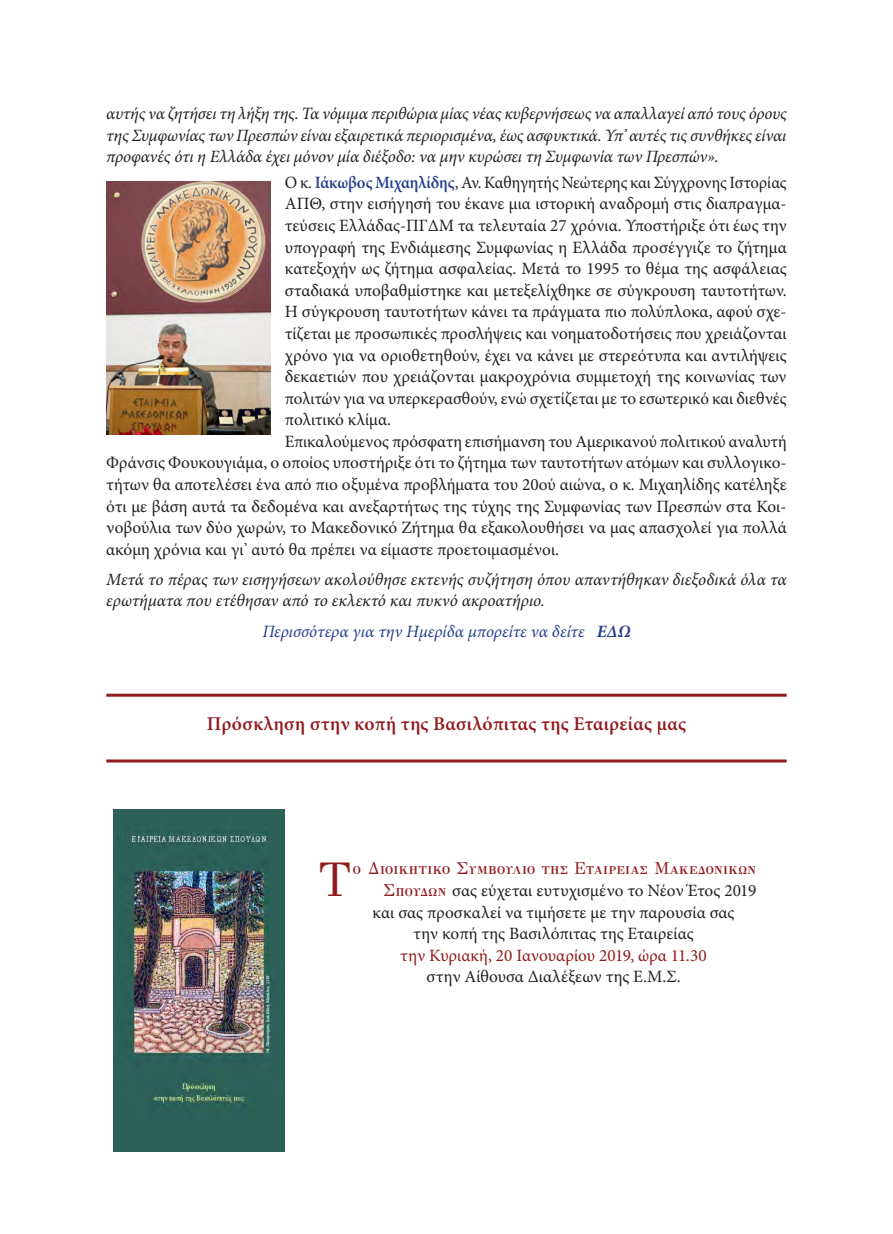
<style>
.page{position:relative;width:893px;height:1234px;background:#fff}
.page>*{position:absolute;margin:0;border:0;box-sizing:border-box;transform-origin:0 0}
.t1{font:48.6px "GFS Didot";color:#911a1d}
.t2{font:600 19.5px "Minion Pro";letter-spacing:.015em;color:#911a1d}
.t3{font:17.25px/21.6px "Minion Pro";color:#231f20;text-align:justify}
.t4{font:italic 17.25px/21.6px "Minion Pro";letter-spacing:-.005em;color:#231f20;text-align:justify}
.t5{font:17.25px/21.6px "GFS Didot";letter-spacing:.02em;color:#911a1d;text-align:right}
.t6{font:italic 17.25px "Minion Pro";color:#253f8e}
.t7{font:17.25px "Minion Pro";color:#911a1d}
.s1{font-weight:600;color:#253f8e}
.s2{font-weight:700}
.s3{font-family:"Minion Pro";color:#231f20}
</style>
<div class="page">
<hr style="left:106px;top:693px;width:681px;height:3px;background:#911a1d">
<hr style="left:106px;top:759px;width:681px;height:3px;background:#911a1d">
<img style="left:106px;top:181px;width:164px;height:253px">
<img style="left:114px;top:809px;width:170px;height:342px">
<p class="t4" style="left:106px;top:103px;width:682px">αυτής να ζητήσει τη λήξη της. Τα νόμιμα περιθώρια μίας νέας κυβερνήσεως να απαλλαγεί από τους όρους της Συμφωνίας των Πρεσπών είναι εξαιρετικά περιορισμένα, έως ασφυκτικά. Υπ’ αυτές τις συνθήκες είναι προφανές ότι η Ελλάδα έχει μόνον μία διέξοδο: να μην κυρώσει τη Συμφωνία των Πρεσπών».</p>
<p class="t3" style="left:285px;top:172px;width:503px">Ο κ. <span class="s1">Ιάκωβος Μιχαηλίδης</span>, Αν. Καθηγητής Νεώτερης και Σύγχρονης Ιστορίας ΑΠΘ, στην εισήγησή του έκανε μια ιστορική αναδρομή στις διαπραγμα&shy;τεύσεις Ελλάδας-ΠΓΔΜ τα τελευταία 27 χρόνια. Υποστήριξε ότι έως την υπογραφή της Ενδιάμεσης Συμφωνίας η Ελλάδα προσέγγιζε το ζήτημα κατεξοχήν ως ζήτημα ασφαλείας. Μετά το 1995 το θέμα της ασφάλειας σταδιακά υποβαθμίστηκε και μετεξελίχθηκε σε σύγκρουση ταυτοτήτων.<br>Η σύγκρουση ταυτοτήτων κάνει τα πράγματα πιο πολύπλοκα, αφού σχε&shy;τίζεται με προσωπικές προσλήψεις και νοηματοδοτήσεις που χρειάζονται χρόνο για να οριοθετηθούν, έχει να κάνει με στερεότυπα και αντιλήψεις δεκαετιών που χρειάζονται μακροχρόνια συμμετοχή της κοινωνίας των πολιτών για να υπερκερασθούν, ενώ σχετίζεται με το εσωτερικό και διεθνές πολιτικό κλίμα.</p>
<p class="t3" style="left:106px;top:430px;width:682px;text-indent:179px">Επικαλούμενος πρόσφατη επισήμανση του Αμερικανού πολιτικού αναλυτή Φράνσις Φουκουγιάμα, ο οποίος υποστήριξε ότι το ζήτημα των ταυτοτήτων ατόμων και συλλογικο&shy;τήτων θα αποτελέσει ένα από πιο οξυμένα προβλήματα του 20ού αιώνα, ο κ. Μιχαηλίδης κατέληξε ότι με βάση αυτά τα δεδομένα και ανεξαρτήτως της τύχης της Συμφωνίας των Πρεσπών στα Κοι&shy;νοβούλια των δύο χωρών, το Μακεδονικό Ζήτημα θα εξακολουθήσει να μας απασχολεί για πολλά ακόμη χρόνια και γι’ αυτό θα πρέπει να είμαστε προετοιμασμένοι.</p>
<p class="t4" style="left:106px;top:568px;width:682px">Μετά το πέρας των εισηγήσεων ακολούθησε εκτενής συζήτηση όπου απαντήθηκαν διεξοδικά όλα τα ερωτήματα που ετέθησαν από το εκλεκτό και πυκνό ακροατήριο.</p>
<p class="t6" style="left:262px;top:619px;width:370px">Περισσότερα για την Ημερίδα μπορείτε να δείτε <span class="s2">ΕΔΩ</span></p>
<p class="t2" style="left:207px;top:709px;width:481px">Πρόσκληση στην κοπή της Βασιλόπιτας της Εταιρείας μας</p>
<p class="t1" style="left:318px;top:840px;width:34px">Τ</p>
<p class="t5" style="left:353px;top:856px;width:405px">ο Διοικητικό Συμβούλιο της Εταιρείας Μακεδονικών<br>Σπουδών <span class="s3">σας εύχεται ευτυχισμένο το Νέον Έτος 2019</span></p>
<p class="t3" style="left:372px;top:901px;width:364px">και σας προσκαλεί να τιμήσετε με την παρουσία σας</p>
<p class="t3" style="left:413px;top:922px;width:282px">την κοπή της Βασιλόπιτας της Εταιρείας</p>
<p class="t7" style="left:400px;top:943px;width:308px">την Κυριακή, 20 Ιανουαρίου 2019, ώρα 11.30</p>
<p class="t3" style="left:426px;top:965px;width:256px">στην Αίθουσα Διαλέξεων της Ε.Μ.Σ.</p>
</div>
